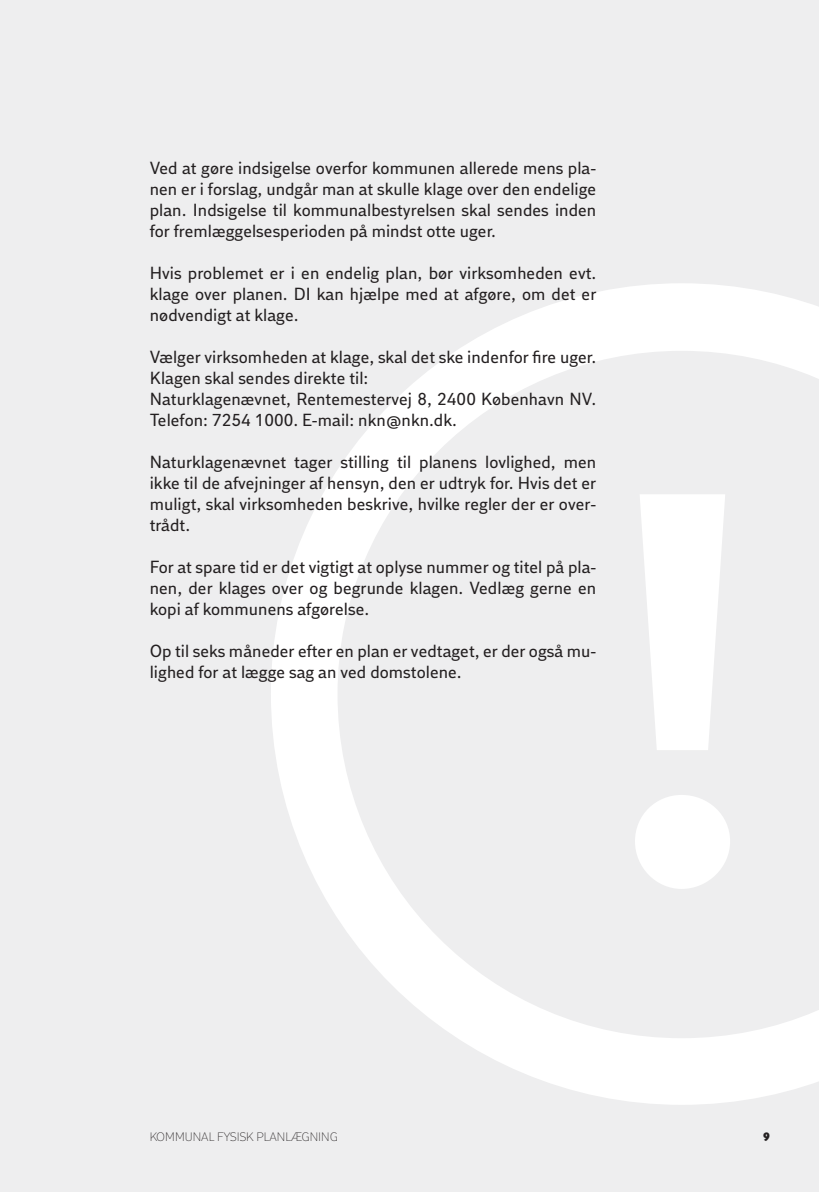
<style>
.page{position:relative;width:819px;height:1192px;background:#fff}
.page>*{position:absolute;margin:0;border:0;box-sizing:border-box;transform-origin:0 0}
.t1{font:950.25px "DI Stuff";color:#fff}
.t2{font:17.5px/21px "DI Sans";letter-spacing:.005em;color:#231f20;text-align:justify}
.t3{font:300 12.25px "DI Sans";color:#231f20}
.t4{font:800 12.25px "DI Sans";color:#231f20}
</style>
<div class="page">
<hr style="left:0;top:0;width:1px;height:1191px;background:#eeeeef">
<div style="left:1px;top:0;width:818px;height:1191px;background:#eeeeef"></div>
<p class="t2" style="left:150px;top:158px;width:448px">Ved at gøre indsigelse overfor kommunen allerede mens pla&shy;nen er i forslag, undgår man at skulle klage over den endelige plan. Indsigelse til kommunalbestyrelsen skal sendes inden for fremlæggelsesperioden på mindst otte uger.</p>
<p class="t2" style="left:150px;top:263px;width:448px">Hvis problemet er i en endelig plan, bør virksomheden evt. klage over planen. DI kan hjælpe med at afgøre, om det er nødvendigt at klage.</p>
<p class="t2" style="left:150px;top:347px;width:448px;text-align:left">Vælger virksomheden at klage, skal det ske indenfor fire uger.<br>Klagen skal sendes direkte til:<br>Naturklagenævnet, Rentemestervej 8, 2400 København NV.<br>Telefon: 7254 1000. E-mail: nkn@nkn.dk.</p>
<p class="t2" style="left:150px;top:452px;width:448px">Naturklagenævnet tager stilling til planens lovlighed, men ikke til de afvejninger af hensyn, den er udtryk for. Hvis det er muligt, skal virksomheden beskrive, hvilke regler der er over&shy;trådt.</p>
<p class="t2" style="left:150px;top:557px;width:448px">For at spare tid er det vigtigt at oplyse nummer og titel på pla&shy;nen, der klages over og begrunde klagen. Vedlæg gerne en kopi af kommunens afgørelse.</p>
<p class="t2" style="left:150px;top:641px;width:448px">Op til seks måneder efter en plan er vedtaget, er der også mu&shy;lighed for at lægge sag an ved domstolene.</p>
<h1 class="t1" style="left:229px;top:72px;width:907px">!</h1>
<p class="t4" style="left:763px;top:1128px;width:8px">9</p>
<p class="t3" style="left:150px;top:1129px;width:190px">KOMMUNAL FYSISK PLANLÆGNING</p>
</div>
